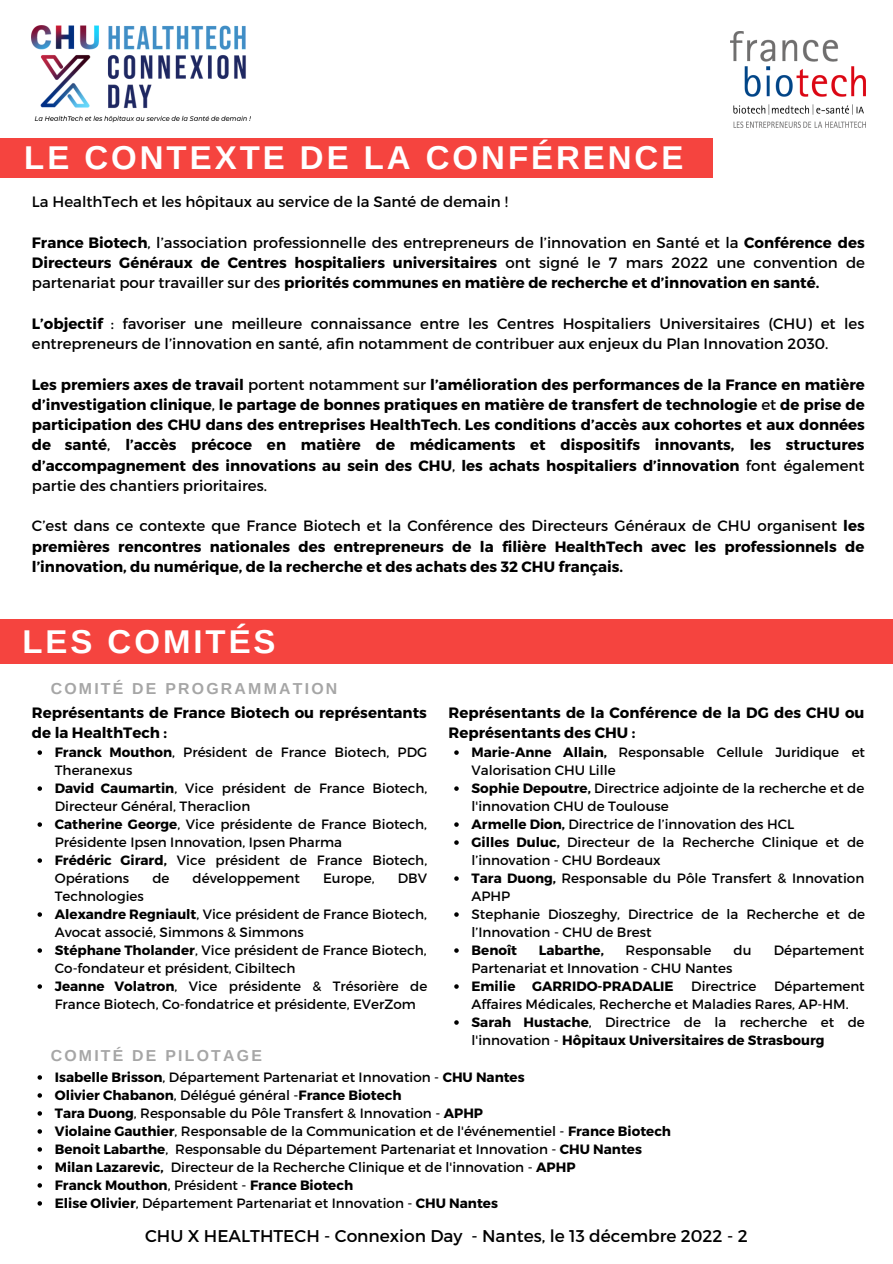
<style>
.page{position:relative;width:893px;height:1264px;background:#fff}
.page>*{position:absolute;margin:0;border:0;box-sizing:border-box;transform-origin:0 0}
.t1{font:700 33px "Arimo";letter-spacing:.09em;color:#fff}
.t2{font:16.95px "Montserrat";color:#000}
.t3{font:700 15.9px "Arimo";letter-spacing:.14em;color:#a6a6a6}
.t4{font:700 15px/20.2px "Montserrat";color:#000;text-align:justify}
.t5{font:15px/20.2px "Montserrat";color:#000}
.t6{font:13.5px/18px "Montserrat";color:#000}
.t7{font:700 13.5px "Montserrat";color:#000}
.s1{font-weight:400}
.s2{font-weight:700}
</style>
<div class="page">
<div style="left:0;top:619px;width:892px;height:45px;background:#f5443f"></div>
<div style="left:0;top:138px;width:713px;height:40px;background:#f5443f"></div>
<img style="left:730px;top:31px;width:135px;height:96px">
<svg style="left:38px;top:750px;width:4px;height:4px"></svg>
<svg style="left:38px;top:786px;width:4px;height:4px"></svg>
<svg style="left:38px;top:822px;width:4px;height:4px"></svg>
<svg style="left:38px;top:858px;width:4px;height:4px"></svg>
<svg style="left:38px;top:912px;width:4px;height:4px"></svg>
<svg style="left:38px;top:948px;width:4px;height:4px"></svg>
<svg style="left:38px;top:984px;width:4px;height:4px"></svg>
<svg style="left:454px;top:750px;width:4px;height:4px"></svg>
<svg style="left:454px;top:786px;width:4px;height:4px"></svg>
<svg style="left:454px;top:822px;width:4px;height:4px"></svg>
<svg style="left:454px;top:840px;width:4px;height:4px"></svg>
<svg style="left:454px;top:876px;width:4px;height:4px"></svg>
<svg style="left:454px;top:912px;width:4px;height:4px"></svg>
<svg style="left:454px;top:948px;width:4px;height:4px"></svg>
<svg style="left:454px;top:984px;width:4px;height:4px"></svg>
<svg style="left:454px;top:1020px;width:4px;height:4px"></svg>
<svg style="left:38px;top:1075px;width:4px;height:4px"></svg>
<svg style="left:38px;top:1093px;width:4px;height:4px"></svg>
<svg style="left:38px;top:1111px;width:4px;height:4px"></svg>
<svg style="left:38px;top:1129px;width:4px;height:4px"></svg>
<svg style="left:38px;top:1147px;width:4px;height:4px"></svg>
<svg style="left:38px;top:1165px;width:4px;height:4px"></svg>
<svg style="left:38px;top:1183px;width:4px;height:4px"></svg>
<svg style="left:38px;top:1201px;width:4px;height:4px"></svg>
<img style="left:32px;top:26px;width:218px;height:97px">
<h1 class="t1" style="left:24px;top:140px;width:660px">LE CONTEXTE DE LA CONFÉRENCE</h1>
<p class="t5" style="left:32px;top:191px;width:477px">La HealthTech et les hôpitaux au service de la Santé de demain !</p>
<p class="t4" style="left:32px;top:232px;width:834px">France Biotech<span class="s1">, l’association professionnelle des entrepreneurs de l’innovation en Santé et la</span> Conférence des Directeurs Généraux de Centres hospitaliers universitaires <span class="s1">ont signé le 7 mars 2022 une convention de partenariat pour travailler sur des</span> priorités communes en matière de recherche et d’innovation en santé.</p>
<p class="t5" style="left:32px;top:313px;width:834px"><span class="s2">L’objectif</span> : favoriser une meilleure connaissance entre les Centres Hospitaliers Universitaires (CHU) et les entrepreneurs de l’innovation en santé, afin notamment de contribuer aux enjeux du Plan Innovation 2030.</p>
<p class="t4" style="left:32px;top:373px;width:834px">Les premiers axes de travail <span class="s1">portent notamment sur</span> l’amélioration des performances de la France en matière d’investigation clinique<span class="s1">,</span> le partage de bonnes pratiques en matière de transfert de technologie <span class="s1">et</span> de prise de participation des CHU dans des entreprises HealthTech<span class="s1">.</span> Les conditions d’accès aux cohortes et aux données de santé<span class="s1">,</span> l’accès précoce en matière de médicaments et dispositifs innovants, les structures d’accompagnement des innovations au sein des CHU<span class="s1">,</span> les achats hospitaliers d’innovation <span class="s1">font également partie des chantiers prioritaires.</span></p>
<p class="t4" style="left:32px;top:515px;width:834px"><span class="s1">C’est dans ce contexte que France Biotech et la Conférence des Directeurs Généraux de CHU organisent</span> les premières rencontres nationales des entrepreneurs de la filière HealthTech avec les professionnels de l’innovation, du numérique, de la recherche et des achats des 32 CHU français.</p>
<h1 class="t1" style="left:22px;top:623px;width:255px">LES COMITÉS</h1>
<p class="t3" style="left:51px;top:679px;width:288px">COMITÉ DE PROGRAMMATION</p>
<p class="t4" style="left:32px;top:701px;width:396px">Représentants de France Biotech ou représentants de la HealthTech :</p>
<p class="t6" style="left:55px;top:742px;width:374px"><span class="s2">Franck Mouthon</span>, Président de France Biotech, PDG Theranexus<br><span class="s2">David Caumartin</span>, Vice président de France Biotech, Directeur Général, Theraclion<br><span class="s2">Catherine George</span>, Vice présidente de France Biotech, Présidente Ipsen Innovation, Ipsen Pharma<br><span class="s2">Frédéric Girard,</span> Vice président de France Biotech, Opérations</p>
<p class="t6" style="left:152px;top:868px;width:19px">de</p>
<p class="t6" style="left:193px;top:868px;width:109px">développement</p>
<p class="t6" style="left:323px;top:868px;width:53px">Europe,</p>
<p class="t6" style="left:397px;top:868px;width:31px">DBV</p>
<p class="t6" style="left:55px;top:886px;width:374px">Technologies<br><span class="s2">Alexandre Regniault</span>, Vice président de France Biotech, Avocat associé, Simmons &amp; Simmons<br><span class="s2">Stéphane Tholander</span>, Vice président de France Biotech, Co-fondateur et président, Cibiltech<br><span class="s2">Jeanne Volatron</span>, Vice présidente &amp; Trésorière de France Biotech, Co-fondatrice et présidente, EVerZom</p>
<p class="t3" style="left:51px;top:1046px;width:213px">COMITÉ DE PILOTAGE</p>
<p class="t4" style="left:448px;top:701px;width:417px">Représentants de la Conférence de la DG des CHU ou<br>Représentants des CHU :</p>
<p class="t6" style="left:471px;top:742px;width:395px"><span class="s2">Marie-Anne Allain,</span> Responsable Cellule Juridique et Valorisation CHU Lille<br><span class="s2">Sophie Depoutre,</span> Directrice adjointe de la recherche et de l'innovation CHU de Toulouse<br><span class="s2">Armelle Dion,</span> Directrice de l’innovation des HCL<br><span class="s2">Gilles Duluc,</span> Directeur de la Recherche Clinique et de l’innovation - CHU Bordeaux<br><span class="s2">Tara Duong,</span> Responsable du Pôle Transfert &amp; Innovation APHP<br>Stephanie Dioszeghy, Directrice de la Recherche et de l’Innovation - CHU de Brest</p>
<p class="t7" style="left:471px;top:941px;width:47px">Benoît</p>
<p class="t7" style="left:538px;top:941px;width:67px">Labarthe,</p>
<p class="t6" style="left:625px;top:940px;width:87px">Responsable</p>
<p class="t6" style="left:733px;top:940px;width:20px">du</p>
<p class="t6" style="left:773px;top:940px;width:92px">Département</p>
<p class="t6" style="left:471px;top:958px;width:262px">Partenariat et Innovation - CHU Nantes</p>
<p class="t7" style="left:471px;top:977px;width:204px">Emilie GARRIDO-PRADALIE</p>
<p class="t6" style="left:691px;top:976px;width:67px">Directrice</p>
<p class="t6" style="left:471px;top:976px;width:395px;text-indent:302px">Département Affaires Médicales, Recherche et Maladies Rares, AP-HM.<br><span class="s2">Sarah Hustache</span>, Directrice de la recherche et de l'innovation - <span class="s2">Hôpitaux Universitaires de Strasbourg</span></p>
<p class="t6" style="left:55px;top:1067px;width:617px"><span class="s2">Isabelle Brisson</span>, Département Partenariat et Innovation - <span class="s2">CHU Nantes<br>Olivier Chabanon</span>, Délégué général -<span class="s2">France Biotech<br>Tara Duong</span>, Responsable du Pôle Transfert &amp; Innovation - <span class="s2">APHP<br>Violaine Gauthier</span>, Responsable de la Communication et de l'événementiel - <span class="s2">France Biotech Benoit Labarthe</span>, Responsable du Département Partenariat et Innovation - <span class="s2">CHU Nantes Milan Lazarevic,</span> Directeur de la Recherche Clinique et de l'innovation - <span class="s2">APHP<br>Franck Mouthon</span>, Président - <span class="s2">France Biotech<br>Elise Olivier</span>, Département Partenariat et Innovation - <span class="s2">CHU Nantes</span></p>
<p class="t2" style="left:145px;top:1224px;width:604px">CHU X HEALTHTECH - Connexion Day - Nantes, le 13 décembre 2022 - 2</p>
</div>
